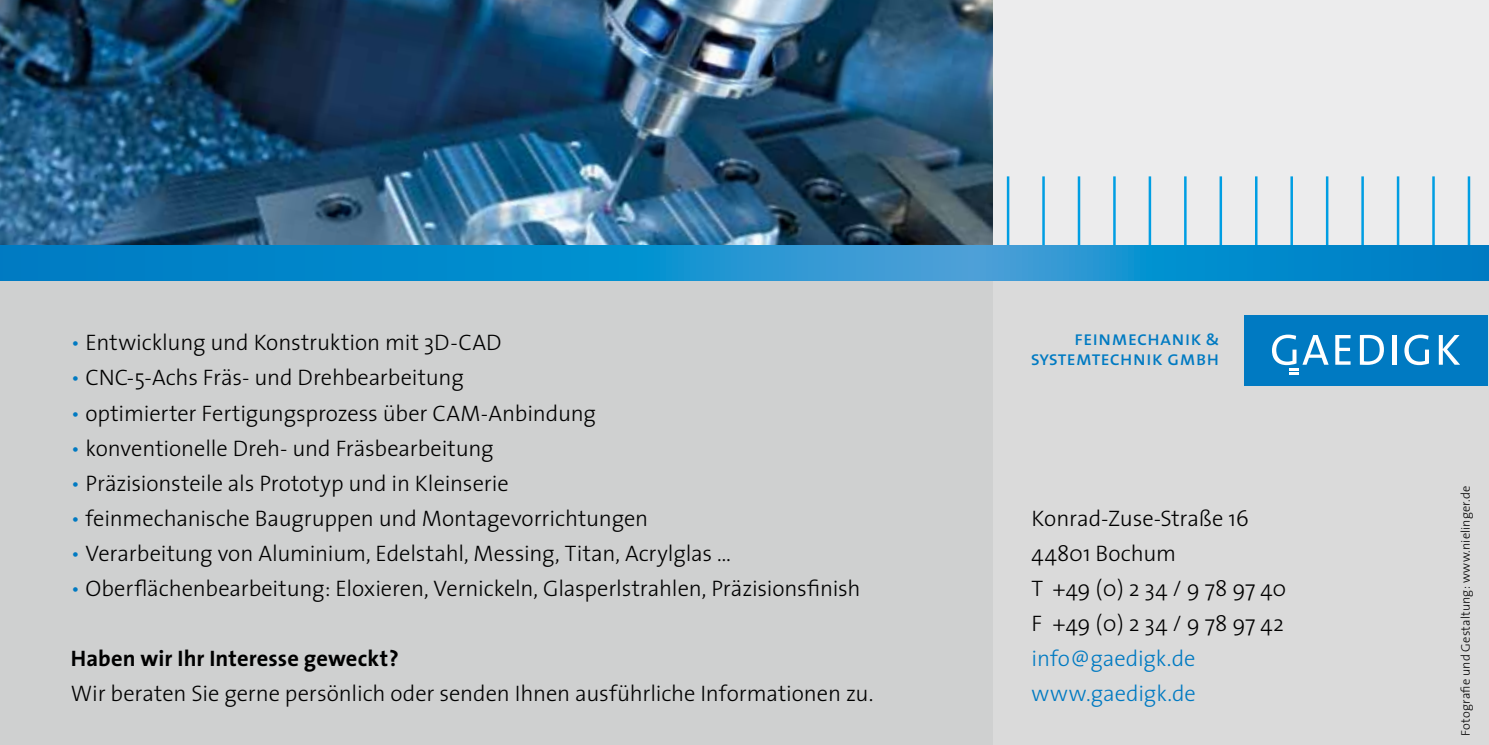
<style>
.page{position:relative;width:1489px;height:745px;background:#fff}
.page>*{position:absolute;margin:0;border:0;box-sizing:border-box;transform-origin:0 0}
.t1{font:300 22.5px/35px "The Sans";letter-spacing:-.005em;color:#000}
.t2{font:300 22.5px/35px "The Sans";letter-spacing:-.005em;color:#007ac2}
.t3{font:700 22.5px "The Sans";letter-spacing:.005em;color:#000}
.t4{font:20.25px/19.8px "The Sans Caps";color:#007ac2;text-align:right}
.t5{font:300 12.5px "The Sans";letter-spacing:.01em;color:#000}
.s1{font-family:"The Sans Light Caps";font-weight:400;color:#007ac2}
</style>
<div class="page">
<div style="left:0;top:280px;width:1488px;height:464px;background:#dadada"></div>
<div style="left:0;top:210px;width:992px;height:534px;background:#cfd0d0"></div>
<div style="left:992px;top:0;width:496px;height:280px;background:#ececed"></div>
<div style="left:1244px;top:315px;width:243px;height:70px;background:#007ac2"></div>
<svg style="left:1335px;top:335px;width:15px;height:29px"></svg>
<svg style="left:1359px;top:334px;width:24px;height:30px"></svg>
<div style="left:1391px;top:335px;width:5px;height:29px;background:#fff"></div>
<svg style="left:1404px;top:334px;width:24px;height:31px"></svg>
<svg style="left:1438px;top:335px;width:21px;height:29px"></svg>
<svg style="left:1272px;top:334px;width:56px;height:40px"></svg>
<hr style="left:1006px;top:176px;width:3px;height:70px;background:#009ee3">
<hr style="left:1042px;top:176px;width:2px;height:70px;background:#009ee3">
<hr style="left:1077px;top:176px;width:3px;height:70px;background:#009ee3">
<hr style="left:1113px;top:176px;width:2px;height:70px;background:#009ee3">
<hr style="left:1148px;top:176px;width:3px;height:70px;background:#009ee3">
<hr style="left:1183px;top:176px;width:3px;height:70px;background:#009ee3">
<hr style="left:1219px;top:176px;width:2px;height:70px;background:#009ee3">
<hr style="left:1254px;top:176px;width:3px;height:70px;background:#009ee3">
<hr style="left:1290px;top:176px;width:2px;height:70px;background:#009ee3">
<hr style="left:1325px;top:176px;width:3px;height:70px;background:#009ee3">
<hr style="left:1361px;top:176px;width:2px;height:70px;background:#009ee3">
<hr style="left:1396px;top:176px;width:3px;height:70px;background:#009ee3">
<hr style="left:1431px;top:176px;width:3px;height:70px;background:#009ee3">
<hr style="left:1467px;top:176px;width:2px;height:70px;background:#009ee3">
<img style="left:0;top:0;width:992px;height:245px">
<svg style="left:0;top:245px;width:1488px;height:35px;background:#108ccd"></svg>
<p class="t1" style="left:71px;top:324px;width:432px"><span class="s1">•</span> Entwicklung und Konstruktion mit 3D-CAD</p>
<p class="t1" style="left:71px;top:359px;width:394px"><span class="s1">•</span> CNC-5-Achs Fräs- und Drehbearbeitung</p>
<p class="t1" style="left:71px;top:394px;width:526px"><span class="s1">•</span> optimierter Fertigungsprozess über CAM-Anbindung</p>
<p class="t1" style="left:71px;top:429px;width:424px"><span class="s1">•</span> konventionelle Dreh- und Fräsbearbeitung</p>
<p class="t1" style="left:71px;top:464px;width:439px"><span class="s1">•</span> Präzisionsteile als Prototyp und in Kleinserie</p>
<p class="t1" style="left:71px;top:499px;width:578px"><span class="s1">•</span> feinmechanische Baugruppen und Montagevorrichtungen</p>
<p class="t1" style="left:71px;top:534px;width:661px"><span class="s1">•</span> Verarbeitung von Aluminium, Edelstahl, Messing, Titan, Acrylglas …</p>
<p class="t1" style="left:71px;top:569px;width:791px"><span class="s1">•</span> Oberflächenbearbeitung: Eloxieren, Vernickeln, Glasperlstrahlen, Präzisionsfinish</p>
<p class="t3" style="left:71px;top:639px;width:329px">Haben wir Ihr Interesse geweckt?</p>
<p class="t1" style="left:71px;top:674px;width:804px">Wir beraten Sie gerne persönlich oder senden Ihnen ausführliche Informationen zu.</p>
<p class="t4" style="left:1030px;top:327px;width:190px">feinmechanik &amp; systemtechnik gmbh</p>
<p class="t1" style="left:1031px;top:499px;width:256px">Konrad-Zuse-Straße 16<br>44801 Bochum<br>T +49 (0) 2 34 / 9 78 97 40<br>F +49 (0) 2 34 / 9 78 97 42</p>
<p class="t2" style="left:1031px;top:639px;width:166px">info@gaedigk.de www.gaedigk.de</p>
<p class="t5" style="left:1454px;top:735px;width:251px;rotate:-90deg">Fotografie und Gestaltung: www.nielinger.de</p>
</div>
